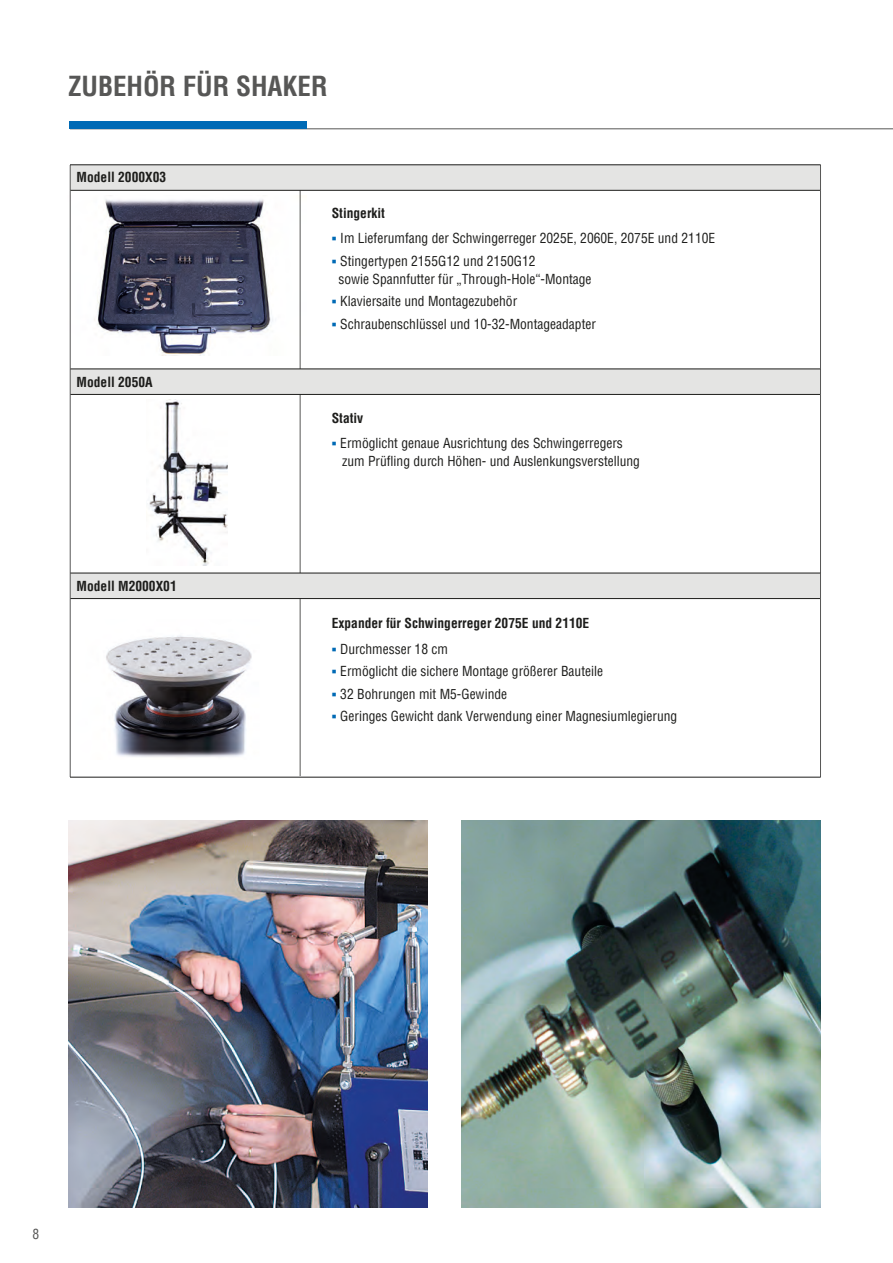
<style>
.page{position:relative;width:893px;height:1263px;background:#fff}
.page>*{position:absolute;margin:0;border:0;box-sizing:border-box;transform-origin:0 0}
.Innen_Headline_Blau{font:700 condensed 27px "Helvetica LT Pro";color:#575756}
.t1{font:condensed 13.5px "Helvetica LT Pro";color:#1d1d1b}
.t2{font:700 condensed 13.5px "Helvetica LT Pro";color:#1d1d1b}
.t3{font:condensed 13.5px "Helvetica LT Pro";color:#575756}
.s1{font-family:"Arial";font-weight:700;font-stretch:normal;color:#006ab5}
</style>
<div class="page">
<hr style="left:300px;top:188px;width:1px;height:588px;background:#575756">
<svg style="left:71px;top:166px;width:749px;height:432px"></svg>
<svg style="left:70px;top:166px;width:1px;height:24px"></svg>
<svg style="left:820px;top:166px;width:1px;height:24px"></svg>
<hr style="left:70px;top:190px;width:1px;height:179px;background:#575756">
<hr style="left:820px;top:190px;width:1px;height:179px;background:#575756">
<svg style="left:70px;top:370px;width:1px;height:24px"></svg>
<svg style="left:820px;top:369px;width:1px;height:25px"></svg>
<hr style="left:70px;top:394px;width:1px;height:179px;background:#575756">
<hr style="left:820px;top:394px;width:1px;height:179px;background:#575756">
<svg style="left:70px;top:574px;width:1px;height:24px"></svg>
<svg style="left:820px;top:573px;width:1px;height:25px"></svg>
<hr style="left:70px;top:598px;width:1px;height:179px;background:#575756">
<hr style="left:820px;top:598px;width:1px;height:179px;background:#575756">
<hr style="left:70px;top:165px;width:751px;height:1px;background:#1d1d1b">
<hr style="left:70px;top:190px;width:750px;height:1px;background:#1d1d1b">
<hr style="left:70px;top:369px;width:750px;height:1px;background:#1d1d1b">
<hr style="left:70px;top:394px;width:750px;height:1px;background:#1d1d1b">
<hr style="left:70px;top:573px;width:750px;height:1px;background:#1d1d1b">
<hr style="left:70px;top:598px;width:750px;height:1px;background:#1d1d1b">
<hr style="left:70px;top:777px;width:751px;height:1px;background:#1d1d1b">
<img style="left:69px;top:196px;width:237px;height:159px">
<img style="left:147px;top:400px;width:80px;height:166px">
<img style="left:106px;top:635px;width:146px;height:122px">
<img style="left:461px;top:821px;width:360px;height:386px">
<img style="left:69px;top:821px;width:358px;height:386px">
<hr style="left:70px;top:129px;width:823px;height:1px;background:#575756">
<div style="left:70px;top:121px;width:237px;height:7px;background:#006ab5"></div>
<p class="Innen_Headline_Blau" style="left:68px;top:68px;width:261px">ZUBEHÖR FÜR SHAKER</p>
<p class="t2" style="left:77px;top:168px;width:91px">Modell 2000X03</p>
<p class="t2" style="left:77px;top:373px;width:78px">Modell 2050A</p>
<p class="t2" style="left:77px;top:577px;width:102px">Modell M2000X01</p>
<p class="t2" style="left:332px;top:204px;width:55px">Stingerkit</p>
<p class="t1" style="left:332px;top:230px;width:385px"><span class="s1">▪</span> Im Lieferumfang der Schwingerreger 2025E, 2060E, 2075E und 2110E</p>
<p class="t1" style="left:332px;top:252px;width:205px"><span class="s1">▪</span> Stingertypen 2155G12 und 2150G12</p>
<p class="t1" style="left:338px;top:270px;width:255px">sowie Spannfutter für „Through-Hole“-Montage</p>
<p class="t1" style="left:332px;top:293px;width:187px"><span class="s1">▪</span> Klaviersaite und Montagezubehör</p>
<p class="t1" style="left:332px;top:315px;width:266px"><span class="s1">▪</span> Schraubenschlüssel und 10-32-Montageadapter</p>
<p class="t2" style="left:332px;top:409px;width:33px">Stativ</p>
<p class="t1" style="left:332px;top:435px;width:293px"><span class="s1">▪</span> Ermöglicht genaue Ausrichtung des Schwingerregers</p>
<p class="t1" style="left:342px;top:453px;width:299px">zum Prüfling durch Höhen- und Auslenkungsverstellung</p>
<p class="t2" style="left:332px;top:614px;width:259px">Expander für Schwingerreger 2075E und 2110E</p>
<p class="t1" style="left:332px;top:640px;width:118px"><span class="s1">▪</span> Durchmesser 18 cm</p>
<p class="t1" style="left:332px;top:663px;width:273px"><span class="s1">▪</span> Ermöglicht die sichere Montage größerer Bauteile</p>
<p class="t1" style="left:332px;top:685px;width:177px"><span class="s1">▪</span> 32 Bohrungen mit M5-Gewinde</p>
<p class="t1" style="left:332px;top:708px;width:347px"><span class="s1">▪</span> Geringes Gewicht dank Verwendung einer Magnesiumlegierung</p>
<p class="t3" style="left:32px;top:1225px;width:8px">8</p>
</div>
